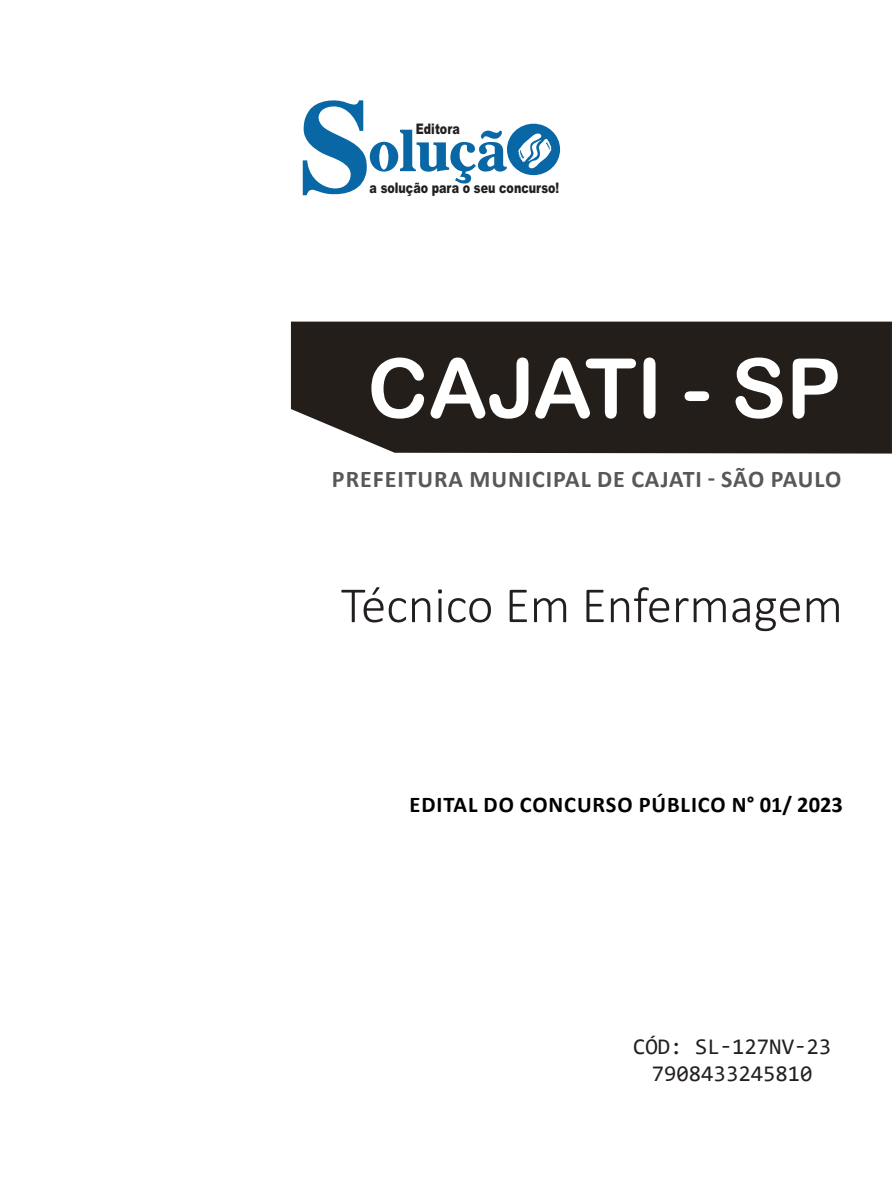
<style>
.page{position:relative;width:893px;height:1191px;background:#fff}
.page>*{position:absolute;margin:0;border:0;box-sizing:border-box;transform-origin:0 0}
.TÍTULO{font:82.5px "Arial Rounded MT Bold";color:#fff}
.CARGO{font:300 51px "Calibri";color:#231f20}
.SUBTÍTULO{font:700 24px "Calibri";letter-spacing:.04em;color:#57585a}
.EDITAL{font:700 22.5px "Calibri";letter-spacing:.04em;color:#000}
.SKU_CÓD{font:22.5px "Consolas";color:#231f20}
.t1{font:900 14.55px "Arial";color:#231f20;scale:.76 1}
</style>
<div class="page">
<div style="left:291px;top:321px;width:601px;height:132px;background:#241e1b"></div>
<svg style="left:303px;top:100px;width:257px;height:96px"></svg>
<p class="t1" style="left:416px;top:118px;width:59px">Editora</p>
<p class="t1" style="left:370px;top:178px;width:251px">a solução para o seu concurso!</p>
<p class="TÍTULO" style="left:367px;top:339px;width:475px">CAJATI - SP</p>
<p class="SUBTÍTULO" style="left:332px;top:462px;width:511px">PREFEITURA MUNICIPAL DE CAJATI - SÃO PAULO</p>
<p class="CARGO" style="left:341px;top:573px;width:503px">Técnico Em Enfermagem</p>
<p class="EDITAL" style="left:410px;top:789px;width:435px">EDITAL DO CONCURSO PÚBLICO N° 01/ 2023</p>
<p class="SKU_CÓD" style="left:633px;top:1030px;width:199px">CÓD: SL-127NV-23</p>
<p class="SKU_CÓD" style="left:652px;top:1057px;width:162px">7908433245810</p>
</div>
